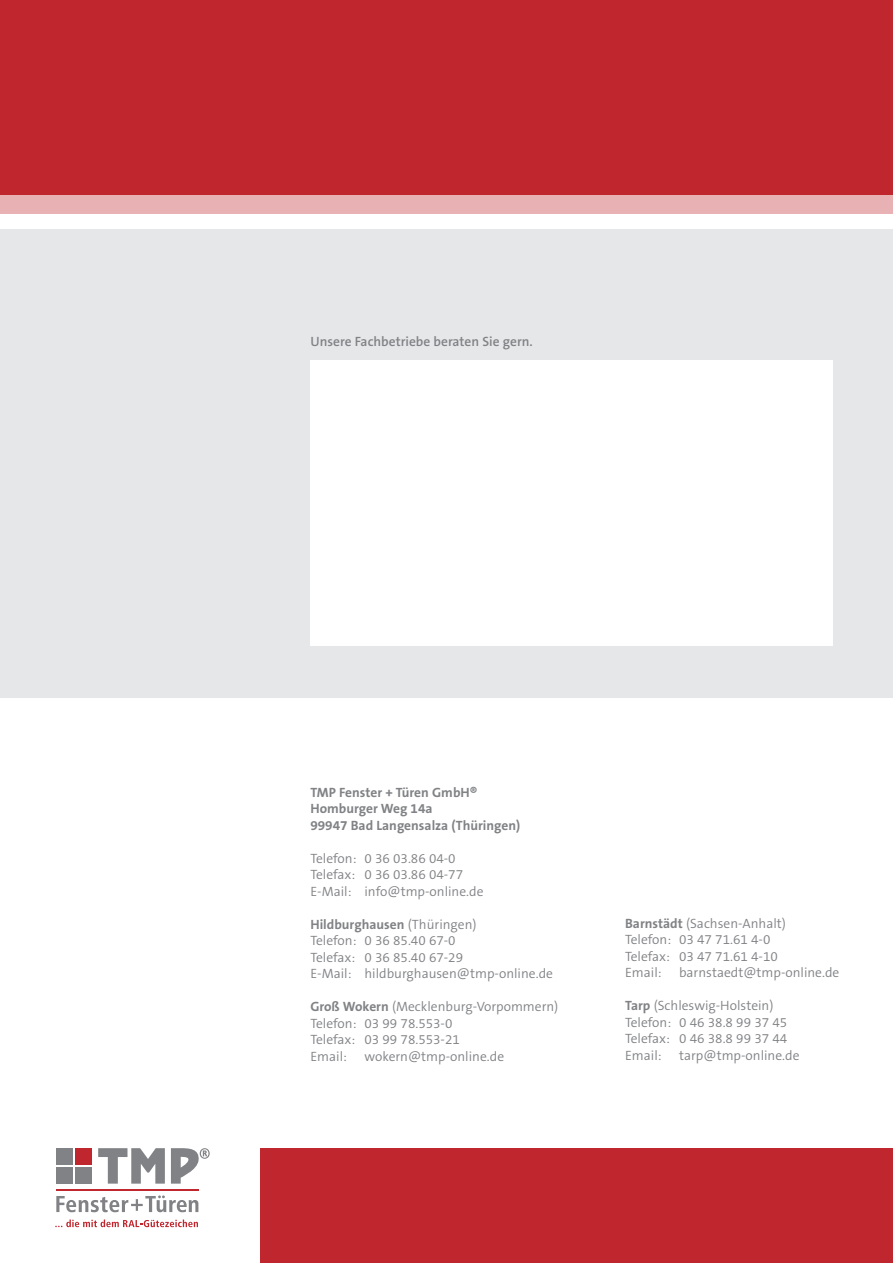
<style>
.page{position:relative;width:893px;height:1263px;background:#fff}
.page>*{position:absolute;margin:0;border:0;box-sizing:border-box;transform-origin:0 0}
.t1{font:300 13.5px/16.5px "The Sans B4";color:#808285}
.t2{font:700 13.5px/16.5px "The Sans B7";color:#808285}
.t3{font:600 13.5px "The Sans B6";color:#808285}
.s1{font-family:"The Sans B4";font-weight:300}
.s2{font-family:"The Sans B7";font-weight:700}
</style>
<div class="page">
<div style="left:261px;top:1148px;width:632px;height:115px;background:#c0262d"></div>
<div style="left:0;top:0;width:893px;height:213px;background:#c0262d"></div>
<svg style="left:0;top:196px;width:893px;height:34px;fill:#e8b2b4"></svg>
<hr style="left:56px;top:1189px;width:142px;height:2px;background:#c0262d">
<div style="left:56px;top:1148px;width:16px;height:16px;background:#808285"></div>
<svg style="left:98px;top:1148px;width:67px;height:35px"></svg>
<svg style="left:171px;top:1148px;width:39px;height:35px"></svg>
<div style="left:56px;top:1167px;width:16px;height:16px;background:#808285"></div>
<div style="left:76px;top:1148px;width:16px;height:16px;background:#c0262d"></div>
<div style="left:76px;top:1167px;width:16px;height:16px;background:#808285"></div>
<svg style="left:56px;top:1195px;width:142px;height:17px"></svg>
<svg style="left:55px;top:1219px;width:143px;height:8px"></svg>
<div style="left:0;top:230px;width:893px;height:468px;background:#e6e7e9"></div>
<div style="left:310px;top:360px;width:523px;height:286px;background:#fff"></div>
<p class="t3" style="left:310px;top:334px;width:224px">Unsere Fachbetriebe beraten Sie gern.</p>
<p class="t2" style="left:310px;top:784px;width:211px">TMP Fenster + Türen GmbH®<br>Homburger Weg 14a<br>99947 Bad Langensalza (Thüringen)</p>
<p class="t1" style="left:310px;top:850px;width:175px">Telefon: 0 36 03.86 04-0<br>Telefax: 0 36 03.86 04-77<br>E-Mail: info@tmp-online.de</p>
<p class="t2" style="left:310px;top:916px;width:168px">Hildburghausen <span class="s1">(Thüringen)</span></p>
<p class="t1" style="left:310px;top:933px;width:244px">Telefon: 0 36 85.40 67-0<br>Telefax: 0 36 85.40 67-29<br>E-Mail: hildburghausen@tmp-online.de</p>
<p class="t1" style="left:310px;top:999px;width:249px"><span class="s2">Groß Wokern</span> (Mecklenburg-Vorpommern)<br>Telefon: 03 99 78.553-0<br>Telefax: 03 99 78.553-21<br>Email:</p>
<p class="t1" style="left:364px;top:1048px;width:141px">wokern@tmp-online.de</p>
<p class="t1" style="left:625px;top:915px;width:162px"><span class="s2">Barnstädt</span> (Sachsen-Anhalt)<br>Telefon: 03 47 71.61 4-0<br>Telefax: 03 47 71.61 4-10<br>Email:</p>
<p class="t1" style="left:679px;top:965px;width:162px">barnstaedt@tmp-online.de</p>
<p class="t1" style="left:625px;top:998px;width:164px"><span class="s2">Tarp</span> (Schleswig-Holstein)<br>Telefon: 0 46 38.8 99 37 45<br>Telefax: 0 46 38.8 99 37 44<br>Email:</p>
<p class="t1" style="left:679px;top:1047px;width:122px">tarp@tmp-online.de</p>
</div>
